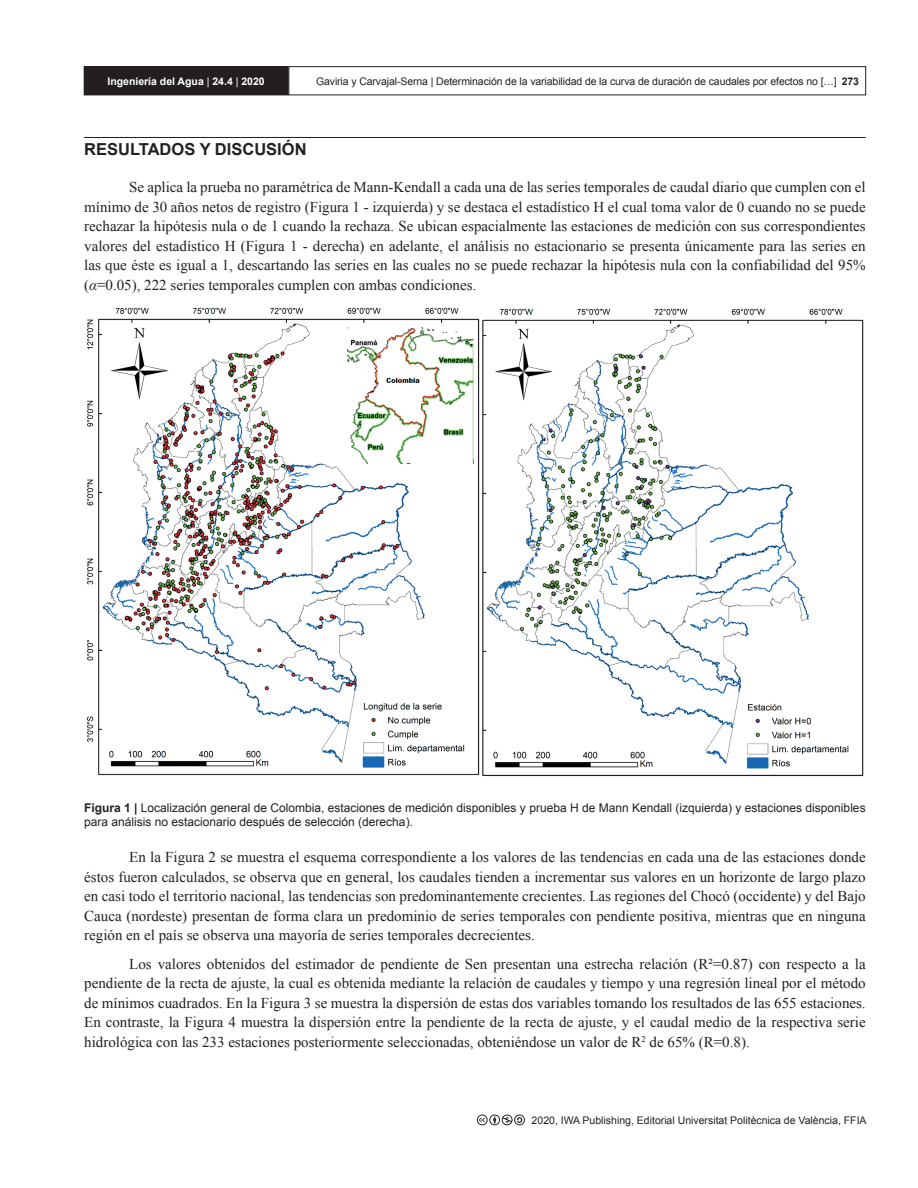
<style>
.page{position:relative;width:918px;height:1188px;background:#fff}
.page>*{position:absolute;margin:0;border:0;box-sizing:border-box;transform-origin:0 0}
.AI_TITULO_APDO{font:700 16.5px "Arial";color:#231f20}
.AI_TEXTO{font:15px/19.5px "Times New Roman";color:#231f20;text-align:justify}
.AI_PIE_DE_FIGURA{font:12px/14.4px "Arial";color:#231f20}
.t1{font:10.5px "Arial";letter-spacing:-.01em;color:#231f20}
.t2{font:700 10.5px "Arial";color:#fff}
.s1{font-weight:400}
.s2{font-weight:700}
.s3{font-style:italic}
</style>
<div class="page">
<svg style="left:477px;top:1115px;width:48px;height:10px"></svg>
<div style="left:288px;top:66px;width:578px;height:29px;border:1px solid #231f20"></div>
<div style="left:84px;top:67px;width:204px;height:28px;background:#231f20"></div>
<div style="left:84px;top:66px;width:204px;height:29px;border:1px solid #231f20"></div>
<hr style="left:84px;top:137px;width:782px;height:1px;background:#231f20">
<img style="left:87px;top:307px;width:776px;height:469px">
<img style="left:347px;top:327px;width:127px;height:136px">
<p class="t2" style="left:107px;top:74px;width:159px">Ingeniería del Agua <span class="s1">|</span> 24.4 <span class="s1">|</span> 2020</p>
<p class="t1" style="left:316px;top:74px;width:544px">Gaviria y Carvajal-Serna | Determinación de la variabilidad de la curva de duración de caudales por efectos no […] <span class="s2">273</span></p>
<p class="AI_TITULO_APDO" style="left:84px;top:138px;width:224px">RESULTADOS Y DISCUSIÓN</p>
<p class="AI_TEXTO" style="left:84px;top:177px;width:783px;text-indent:45px">Se aplica la prueba no paramétrica de Mann-Kendall a cada una de las series temporales de caudal diario que cumplen con el mínimo de 30 años netos de registro (Figura 1 - izquierda) y se destaca el estadístico H el cual toma valor de 0 cuando no se puede rechazar la hipótesis nula o de 1 cuando la rechaza. Se ubican espacialmente las estaciones de medición con sus correspondientes valores del estadístico H (Figura 1 - derecha) en adelante, el análisis no estacionario se presenta únicamente para las series en las que éste es igual a 1, descartando las series en las cuales no se puede rechazar la hipótesis nula con la confiabilidad del 95% (<span class="s3">α</span>=0.05), 222 series temporales cumplen con ambas condiciones.</p>
<p class="AI_PIE_DE_FIGURA" style="left:84px;top:800px;width:783px"><span class="s2">Figura 1 |</span> Localización general de Colombia, estaciones de medición disponibles y prueba H de Mann Kendall (izquierda) y estaciones disponibles para análisis no estacionario después de selección (derecha).</p>
<p class="AI_TEXTO" style="left:84px;top:847px;width:783px;text-indent:45px">En la Figura 2 se muestra el esquema correspondiente a los valores de las tendencias en cada una de las estaciones donde éstos fueron calculados, se observa que en general, los caudales tienden a incrementar sus valores en un horizonte de largo plazo en casi todo el territorio nacional, las tendencias son predominantemente crecientes. Las regiones del Chocó (occidente) y del Bajo Cauca (nordeste) presentan de forma clara un predominio de series temporales con pendiente positiva, mientras que en ninguna región en el país se observa una mayoría de series temporales decrecientes.</p>
<p class="AI_TEXTO" style="left:84px;top:954px;width:783px;text-indent:45px">Los valores obtenidos del estimador de pendiente de Sen presentan una estrecha relación (R²=0.87) con respecto a la pendiente de la recta de ajuste, la cual es obtenida mediante la relación de caudales y tiempo y una regresión lineal por el método de mínimos cuadrados. En la Figura 3 se muestra la dispersión de estas dos variables tomando los resultados de las 655 estaciones.<br>En contraste, la Figura 4 muestra la dispersión entre la pendiente de la recta de ajuste, y el caudal medio de la respectiva serie hidrológica con las 233 estaciones posteriormente seleccionadas, obteniéndose un valor de R<sup>2</sup> de 65% (R=0.8).</p>
<p class="t1" style="left:532px;top:1113px;width:336px">2020, IWA Publishing, Editorial Universitat Politècnica de València, FFIA</p>
</div>
